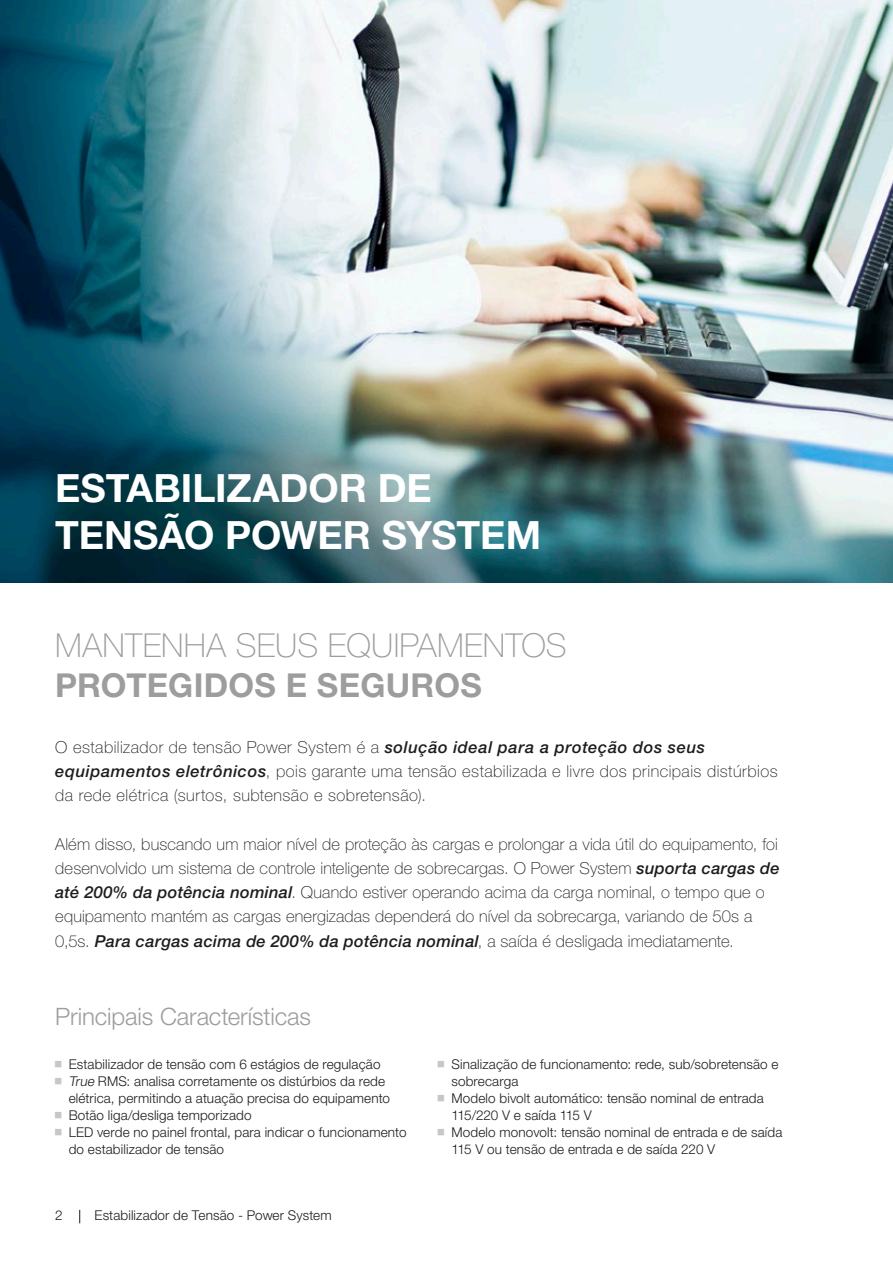
<style>
.page{position:relative;width:893px;height:1263px;background:#fff}
.page>*{position:absolute;margin:0;border:0;box-sizing:border-box;transform-origin:0 0}
.t1{font:700 39px/46.8px "Helvetica Neue LT Pro";color:#fff}
.t2{font:100 33px "Helvetica Neue LT Pro";letter-spacing:.01em;color:#9d9d9d}
.t3{font:700 33px "Helvetica Neue LT Pro";letter-spacing:.01em;color:#9d9d9d}
.t4{font:300 24px "Helvetica Neue LT Pro";letter-spacing:-.005em;color:#9d9d9d}
.t5{font:100 16.5px/24.3px "Helvetica Neue LT Pro";letter-spacing:.015em;color:#1d1d1b}
.t6{font:300 13.5px/17px "Helvetica Neue LT Pro";letter-spacing:.01em;color:#1d1d1b}
.s1{font-weight:500;font-style:italic}
.s2{font-style:italic}
</style>
<div class="page">
<svg style="left:79px;top:1210px;width:1px;height:13px"></svg>
<img style="left:0;top:0;width:893px;height:583px">
<h1 class="t1" style="left:55px;top:463px;width:487px">ESTABILIZADOR DE<br>TENSÃO POWER SYSTEM</h1>
<h2 class="t2" style="left:55px;top:626px;width:513px">MANTENHA SEUS EQUIPAMENTOS</h2>
<h2 class="t3" style="left:55px;top:664px;width:428px">PROTEGIDOS E SEGUROS</h2>
<p class="t5" style="left:55px;top:734px;width:724px">O estabilizador de tensão Power System é a <span class="s1">solução ideal para a proteção dos seus equipamentos eletrônicos</span>, pois garante uma tensão estabilizada e livre dos principais distúrbios da rede elétrica (surtos, subtensão e sobretensão).</p>
<p class="t5" style="left:55px;top:831px;width:726px">Além disso, buscando um maior nível de proteção às cargas e prolongar a vida útil do equipamento, foi desenvolvido um sistema de controle inteligente de sobrecargas. O Power System <span class="s1">suporta cargas de até 200% da potência nominal</span>. Quando estiver operando acima da carga nominal, o tempo que o equipamento mantém as cargas energizadas dependerá do nível da sobrecarga, variando de 50s a 0,5s. <span class="s1">Para cargas acima de 200% da potência nominal</span>, a saída é desligada imediatamente.</p>
<h3 class="t4" style="left:55px;top:1002px;width:257px">Principais Características</h3>
<p class="t6" style="left:69px;top:1055px;width:339px">Estabilizador de tensão com 6 estágios de regulação <span class="s2">True</span> RMS: analisa corretamente os distúrbios da rede elétrica, permitindo a atuação precisa do equipamento Botão liga/desliga temporizado<br>LED verde no painel frontal, para indicar o funcionamento do estabilizador de tensão</p>
<p class="t6" style="left:451px;top:1055px;width:332px">Sinalização de funcionamento: rede, sub/sobretensão e sobrecarga<br>Modelo bivolt automático: tensão nominal de entrada 115/220 V e saída 115 V<br>Modelo monovolt: tensão nominal de entrada e de saída 115 V ou tensão de entrada e de saída 220 V</p>
<p class="t6" style="left:55px;top:1207px;width:9px">2</p>
<p class="t6" style="left:95px;top:1207px;width:239px">Estabilizador de Tensão - Power System</p>
</div>
